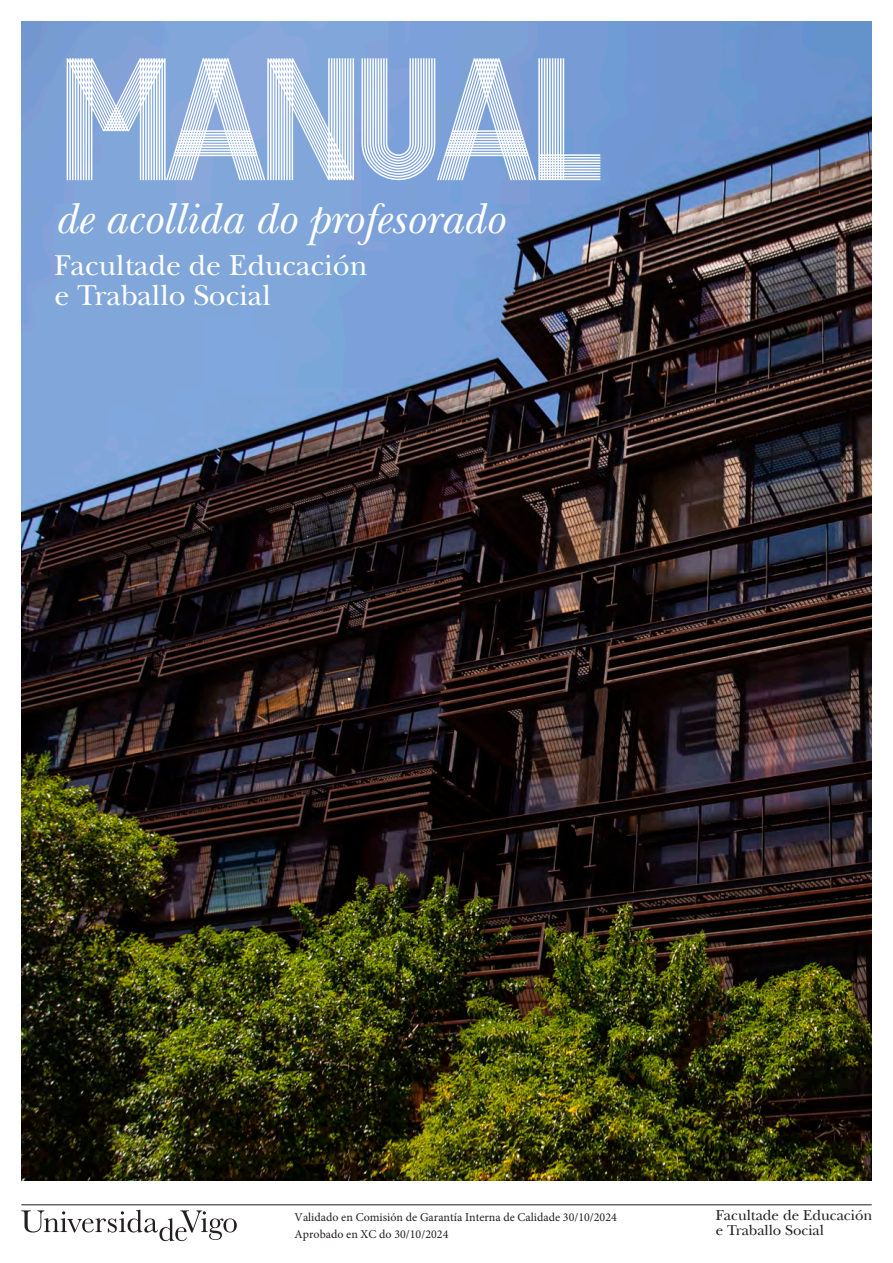
<style>
.page{position:relative;width:893px;height:1263px;background:#fff}
.page>*{position:absolute;margin:0;border:0;box-sizing:border-box;transform-origin:0 0}
.Capítulo{font:italic 45px "New Baskerville Std";color:#fff}
.Capítulo-2{font:30px/30px "New Baskerville Std";color:#fff}
.Capítulo-3{font:15px/15px "New Baskerville";color:#231f20}
.t1{font:12px/16.6px "Minion Pro";color:#231f20}
</style>
<div class="page">
<img style="left:21px;top:21px;width:851px;height:1159px">
<hr style="left:21px;top:1204px;width:851px;height:1px;background:#231f20">
<svg style="left:21px;top:1209px;width:216px;height:32px"></svg>
<svg style="left:67px;top:58px;width:533px;height:122px"></svg>
<p class="Capítulo" style="left:54px;top:192px;width:451px">de acollida do profesorado</p>
<p class="Capítulo-2" style="left:54px;top:251px;width:315px">Facultade de Educación e Traballo Social</p>
<p class="t1" style="left:295px;top:1209px;width:324px">Validado en Comisión de Garantía Interna de Calidade 30/10/2024<br>Aprobado en XC do 30/10/2024</p>
<p class="Capítulo-3" style="left:716px;top:1207px;width:158px">Facultade de Educación e Traballo Social</p>
</div>
